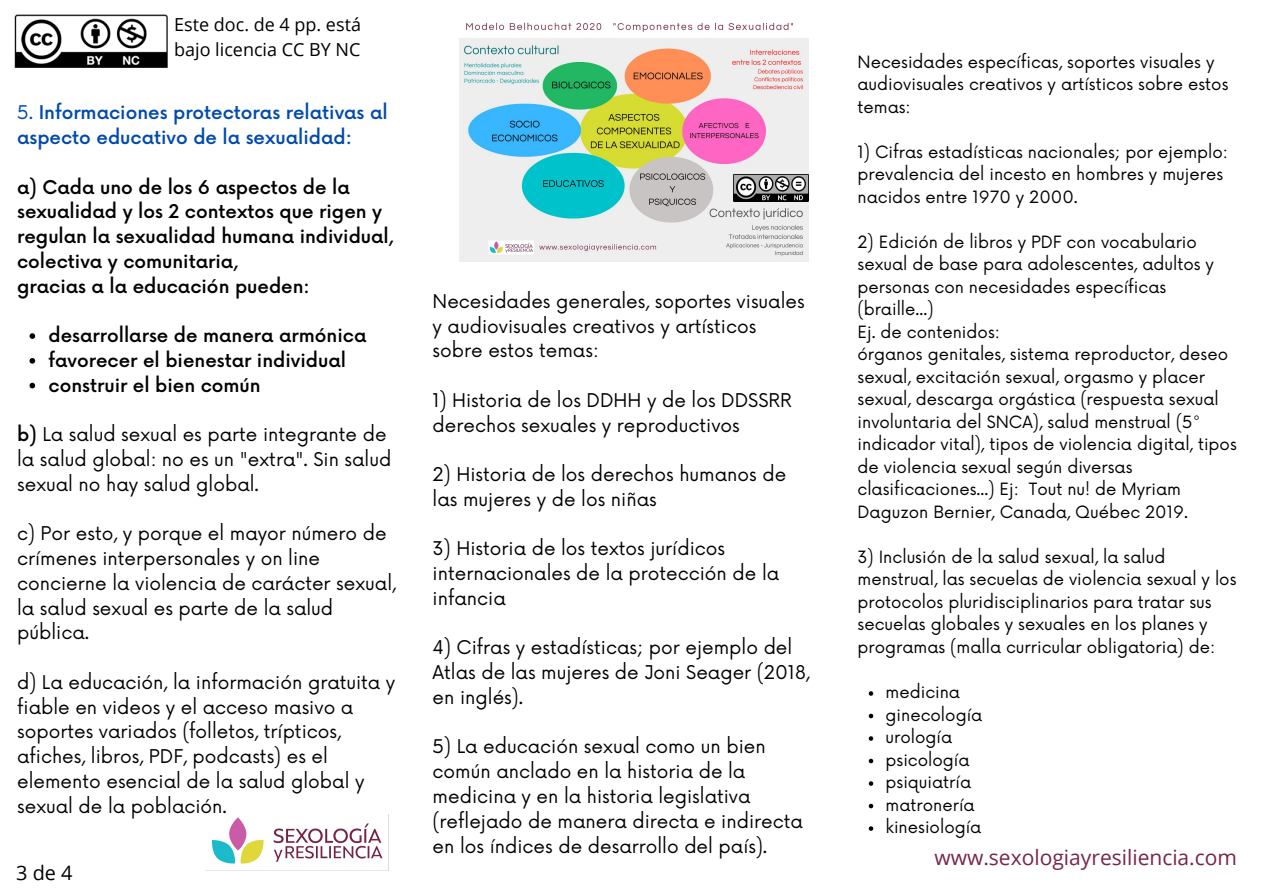
<style>
.page{position:relative;width:1263px;height:894px;background:#fff}
.page>*{position:absolute;margin:0;border:0;box-sizing:border-box;transform-origin:0 0}
.t1{font:21px "Open Sans";color:#77254a}
.t2{font:19.95px "Open Sans";color:#000}
.t3{font:18.45px/24.8px "Now";color:#000}
.t4{font:500 18.45px/24.8px "Now";color:#000}
.t5{font:500 18.45px/24.8px "Now";color:#004aad}
.t6{font:18px/24.8px "Open Sans";color:#000}
.t7{font:16.5px/22.5px "Now";color:#000}
.s1{font-weight:400}
.s2{font-weight:500}
</style>
<div class="page">
<img style="left:211px;top:817px;width:172px;height:47px">
<img style="left:14px;top:14px;width:154px;height:54px">
<img style="left:460px;top:22px;width:349px;height:239px">
<svg style="left:30px;top:333px;width:5px;height:6px"></svg>
<svg style="left:30px;top:358px;width:5px;height:5px"></svg>
<svg style="left:30px;top:382px;width:5px;height:6px"></svg>
<svg style="left:869px;top:691px;width:4px;height:4px"></svg>
<svg style="left:869px;top:713px;width:4px;height:5px"></svg>
<svg style="left:869px;top:736px;width:4px;height:4px"></svg>
<svg style="left:869px;top:758px;width:4px;height:5px"></svg>
<svg style="left:869px;top:781px;width:4px;height:4px"></svg>
<svg style="left:869px;top:803px;width:4px;height:5px"></svg>
<svg style="left:869px;top:826px;width:4px;height:4px"></svg>
<img style="left:733px;top:174px;width:75px;height:27px">
<p class="t6" style="left:174px;top:12px;width:188px">Este doc. de 4 pp. está bajo licencia CC BY NC</p>
<p class="t5" style="left:17px;top:101px;width:372px"><span class="s1">5.</span> Informaciones protectoras relativas al aspecto educativo de la sexualidad:</p>
<p class="t4" style="left:17px;top:176px;width:378px">a) Cada uno de los 6 aspectos de la sexualidad y los 2 contextos que rigen y regulan la sexualidad humana individual, colectiva y comunitaria,<br>gracias a la educación pueden:</p>
<p class="t4" style="left:49px;top:324px;width:319px">desarrollarse de manera armónica favorecer el bienestar individual construir el bien común</p>
<p class="t3" style="left:17px;top:423px;width:376px"><span class="s2">b)</span> La salud sexual es parte integrante de la salud global: no es un "extra". Sin salud sexual no hay salud global.</p>
<p class="t3" style="left:17px;top:522px;width:380px">c) Por esto, y porque el mayor número de crímenes interpersonales y on line concierne la violencia de carácter sexual, la salud sexual es parte de la salud pública.</p>
<p class="t3" style="left:17px;top:670px;width:380px">d) La educación, la información gratuita y fiable en videos y el acceso masivo a soportes variados (folletos, trípticos, afiches, libros, PDF, podcasts) es el elemento esencial de la salud global y sexual de la población.</p>
<p class="t2" style="left:16px;top:858px;width:58px">3de4</p>
<p class="t3" style="left:433px;top:289px;width:374px">Necesidades generales, soportes visuales y audiovisuales creativos y artísticos sobre estos temas:</p>
<p class="t3" style="left:433px;top:388px;width:360px">1) Historia de los DDHH y de los DDSSRR derechos sexuales y reproductivos</p>
<p class="t3" style="left:433px;top:463px;width:355px">2) Historia de los derechos humanos de las mujeres y de los niñas</p>
<p class="t3" style="left:433px;top:537px;width:348px">3) Historia de los textos jurídicos internacionales de la protección de la infancia</p>
<p class="t3" style="left:433px;top:636px;width:379px">4) Cifras y estadísticas; por ejemplo del<br>Atlas de las mujeres de Joni Seager (2018, en inglés).</p>
<p class="t3" style="left:433px;top:735px;width:372px">5) La educación sexual como un bien común anclado en la historia de la medicina y en la historia legislativa (reflejado de manera directa e indirecta en los índices de desarrollo del país).</p>
<p class="t7" style="left:857px;top:51px;width:372px">Necesidades específicas, soportes visuales y audiovisuales creativos y artísticos sobre estos temas:</p>
<p class="t7" style="left:857px;top:141px;width:372px">1) Cifras estadísticas nacionales; por ejemplo: prevalencia del incesto en hombres y mujeres nacidos entre 1970 y 2000.</p>
<p class="t7" style="left:857px;top:231px;width:381px">2) Edición de libros y PDF con vocabulario sexual de base para adolescentes, adultos y personas con necesidades específicas (braille...)<br>Ej. de contenidos:<br>órganos genitales, sistema reproductor, deseo sexual, excitación sexual, orgasmo y placer sexual, descarga orgástica (respuesta sexual involuntaria del SNCA), salud menstrual (5° indicador vital), tipos de violencia digital, tipos de violencia sexual según diversas clasificaciones...) Ej: Tout nu! de Myriam Daguzon Bernier, Canada, Québec 2019.</p>
<p class="t7" style="left:857px;top:546px;width:381px">3) Inclusión de la salud sexual, la salud menstrual, las secuelas de violencia sexual y los protocolos pluridisciplinarios para tratar sus secuelas globales y sexuales en los planes y programas (malla curricular obligatoria) de:</p>
<p class="t7" style="left:885px;top:681px;width:98px">medicina ginecología urología psicología psiquiatría matronería kinesiología</p>
<p class="t1" style="left:934px;top:842px;width:304px">www.sexologiayresiliencia.com</p>
</div>
